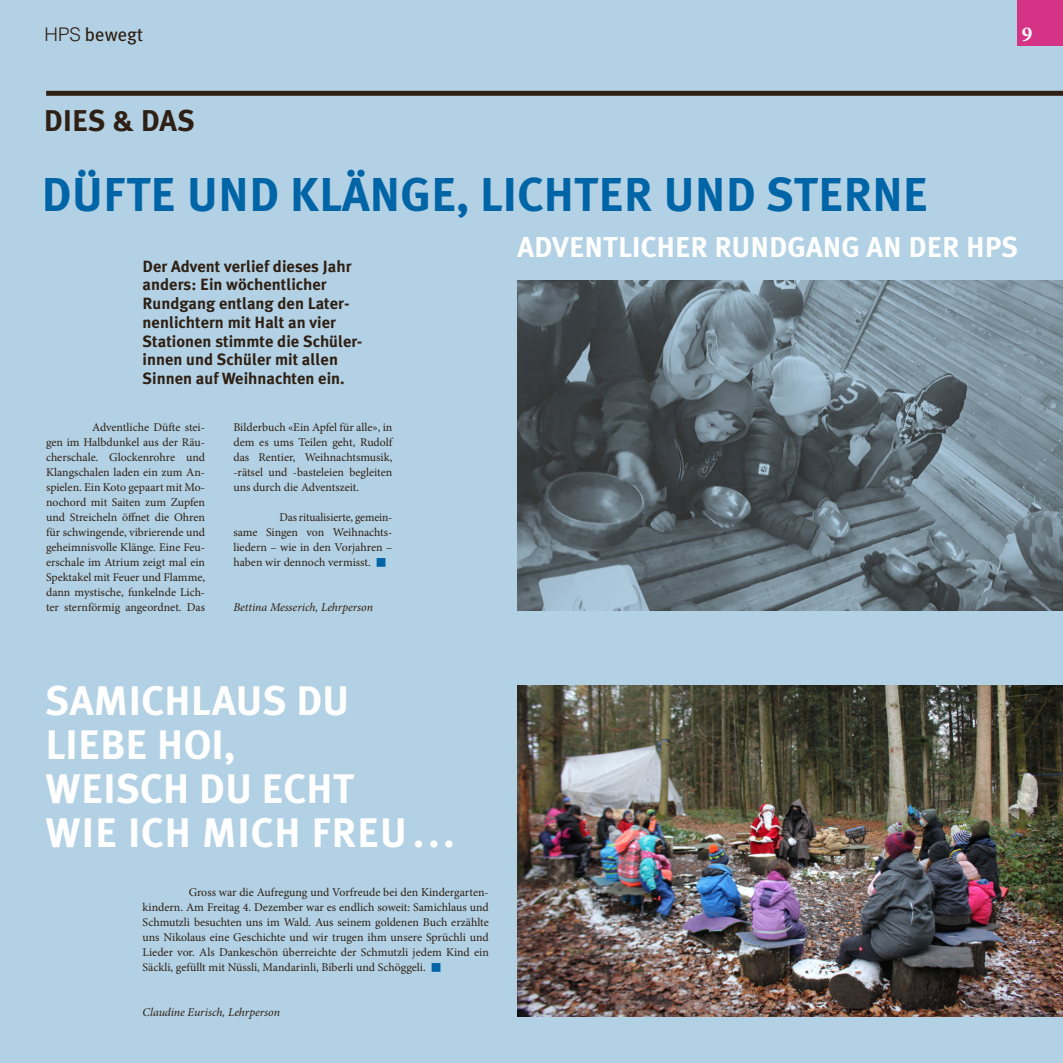
<style>
.page{position:relative;width:1063px;height:1063px;background:#b3d1e4}
.page>*{position:absolute;margin:0;border:0;box-sizing:border-box;transform-origin:0 0}
.t1{font:700 47.5px "Meta Plus";color:#0065a7}
.t2{font:700 41.25px/43.8px "Meta Plus";color:#fff}
.t3{font:700 30px "Meta Plus";color:#2e2014}
.t4{font:700 28.75px "Meta Plus";color:#fff}
.t5{font:700 21.25px "Minion Pro";color:#fff}
.t6{font:18.75px "Meta Plus";color:#2e2014}
.t7{font:700 16.25px/18.8px "Meta Plus";color:#2e2014}
.t8{font:11.88px/15px "Minion Pro";color:#2e2014;text-align:justify}
.t9{font:italic 11.88px "Minion Pro";letter-spacing:-.005em;color:#2e2014}
.s1{font-family:"Helvetica LT Std";font-weight:300}
</style>
<div class="page">
<div style="left:1017px;top:0;width:46px;height:46px;background:#d53386"></div>
<div style="left:46px;top:91px;width:1017px;height:5px;background:#2e2014"></div>
<img style="left:517px;top:686px;width:546px;height:331px">
<img style="left:517px;top:281px;width:546px;height:330px">
<h3 class="t6" style="left:45px;top:26px;width:100px"><span class="s1">HPS</span> bewegt</h3>
<h3 class="t5" style="left:1022px;top:26px;width:12px">9</h3>
<h3 class="t3" style="left:44px;top:107px;width:153px">DIES &amp; DAS</h3>
<h1 class="t1" style="left:42px;top:173px;width:888px">DÜFTE UND KLÄNGE, LICHTER UND STERNE</h1>
<h3 class="t7" style="left:143px;top:257px;width:221px">Der Advent verlief dieses Jahr anders: Ein wöchentlicher<br>Rundgang entlang den Later&shy;nenlichtern mit Halt an vier<br>Stationen stimmte die Schüler&shy;innen und Schüler mit allen<br>Sinnen auf Weihnachten ein.</h3>
<p class="t8" style="left:46px;top:421px;width:161px;text-indent:46px">Adventliche Düfte stei‐ gen im Halbdunkel aus der Räu‐ cherschale. Glockenrohre und Klangschalen laden ein zum An‐ spielen. Ein Koto gepaart mit Mo‐ nochord mit Saiten zum Zupfen und Streicheln öffnet die Ohren für schwingende, vibrierende und geheimnisvolle Klänge. Eine Feu‐ erschale im Atrium zeigt mal ein Spektakel mit Feuer und Flamme, dann mystische, funkelnde Lich‐ ter sternförmig angeordnet. Das</p>
<p class="t8" style="left:233px;top:421px;width:161px">Bilderbuch «Ein Apfel für alle», in dem es ums Teilen geht, Rudolf das Rentier, Weihnachtsmusik, -rätsel und -basteleien begleiten uns durch die Adventszeit.</p>
<p class="t8" style="left:233px;top:511px;width:161px;text-indent:46px">Das ritualisierte, gemein‐ same Singen von Weihnachts&shy;liedern – wie in den Vorjahren – haben wir dennoch vermisst.</p>
<p class="t9" style="left:233px;top:603px;width:141px">Bettina Messerich, Lehrperson</p>
<h3 class="t4" style="left:518px;top:234px;width:502px">ADVENTLICHER RUNDGANG AN DER HPS</h3>
<h2 class="t2" style="left:46px;top:681px;width:410px">SAMICHLAUS DU<br>LIEBE HOI,<br>WEISCH DU ECHT<br>WIE ICH MICH FREU...</h2>
<p class="t8" style="left:143px;top:886px;width:348px;text-indent:46px">Gross war die Aufregung und Vorfreude bei den Kindergarten‐ kindern. Am Freitag 4. Dezember war es endlich soweit: Samichlaus und Schmutzli besuchten uns im Wald. Aus seinem goldenen Buch erzählte uns Nikolaus eine Geschichte und wir trugen ihm unsere Sprüchli und Lieder vor. Als Dankeschön überreichte der Schmutzli jedem Kind ein Säckli, gefüllt mit Nüssli, Mandarinli, Biberli und Schöggeli.</p>
<p class="t9" style="left:143px;top:1008px;width:139px">Claudine Eurisch, Lehrperson</p>
</div>
